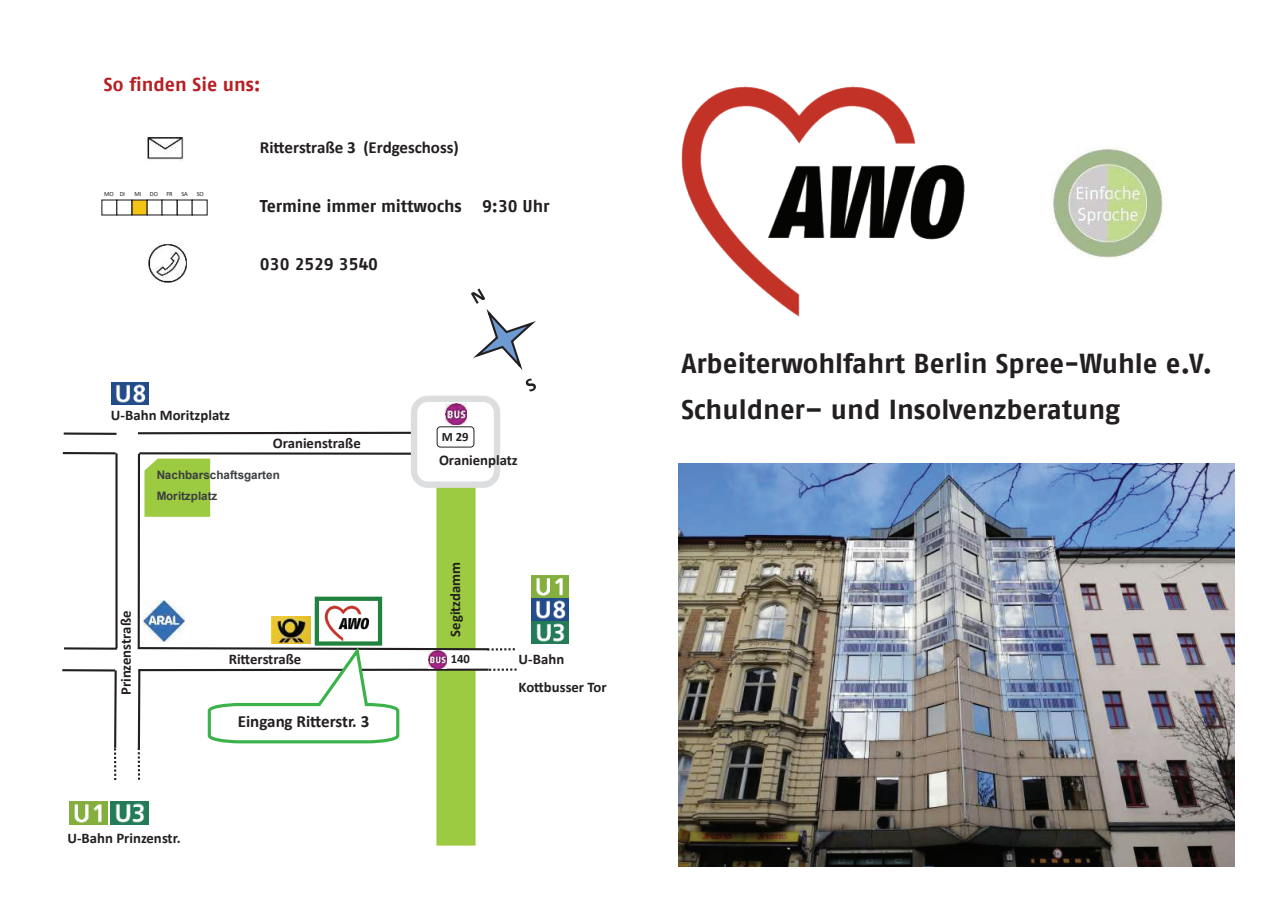
<style>
.page{position:relative;width:1285px;height:919px;background:#fff}
.page>*{position:absolute;margin:0;border:0;box-sizing:border-box;transform-origin:0 0}
.t1{font:700 27.45px/45.8px "AWO Fago Office";letter-spacing:-.005em;color:#231f20}
.t2{font:700 19.05px "AWO Fago Office";color:#b71f24}
.t3{font:700 17.1px "AWO Fago Office";letter-spacing:-.005em;color:#231f20}
.t4{font:700 17.1px "Calibri";letter-spacing:-.005em;color:#231f20}
.t5{font:700 16.95px "Calibri";color:#231f20}
.t6{font:700 16.95px "AWO Fago Office";color:#231f20}
.t7{font:700 14.7px/27.9px "Calibri";color:#231f20}
.t8{font:700 12.75px "Calibri";color:#231f20}
.t9{font:700 11.7px/21.3px "Arial";color:#3c3e41}
.t10{font:6.3px "Calibri";letter-spacing:-.015em;color:#231f20}
</style>
<div class="page">
<div style="left:437px;top:484px;width:37px;height:164px;background:#9ccb42"></div>
<div style="left:436px;top:483px;width:39px;height:166px;border:2px solid #9ccb42"></div>
<hr style="left:138px;top:431px;width:277px;height:3px;background:#231f20">
<hr style="left:139px;top:452px;width:275px;height:2px;background:#231f20">
<div style="left:411px;top:395px;width:89px;height:93px;border:6px solid #dcdddf;border-radius:14px"></div>
<div style="left:315px;top:596px;width:67px;height:49px;border:4px solid #21823e"></div>
<img style="left:145px;top:136px;width:39px;height:26px">
<img style="left:149px;top:244px;width:38px;height:39px">
<div style="left:116px;top:199px;width:16px;height:16px;border:1px solid #231f20"></div>
<div style="left:132px;top:200px;width:15px;height:15px;background:#f4c314"></div>
<div style="left:147px;top:199px;width:16px;height:16px;border:1px solid #231f20"></div>
<div style="left:177px;top:199px;width:16px;height:16px;border:1px solid #231f20"></div>
<svg style="left:471px;top:288px;width:65px;height:103px"></svg>
<img style="left:317px;top:596px;width:60px;height:47px">
<hr style="left:115px;top:453px;width:2px;height:195px;background:#231f20">
<hr style="left:138px;top:453px;width:2px;height:196px;background:#231f20">
<div style="left:437px;top:670px;width:37px;height:174px;background:#9ccb42"></div>
<div style="left:436px;top:669px;width:39px;height:176px;border:2px solid #9ccb42"></div>
<hr style="left:62px;top:669px;width:53px;height:2px;background:#231f20">
<hr style="left:64px;top:647px;width:53px;height:2px;background:#231f20">
<img style="left:112px;top:383px;width:36px;height:21px">
<svg style="left:144px;top:458px;width:67px;height:59px;background:#a1cd4b"></svg>
<img style="left:531px;top:575px;width:37px;height:45px">
<img style="left:531px;top:622px;width:37px;height:21px">
<img style="left:69px;top:801px;width:38px;height:23px">
<img style="left:110px;top:801px;width:39px;height:23px">
<svg style="left:113px;top:669px;width:4px;height:111px"></svg>
<img style="left:144px;top:600px;width:40px;height:41px">
<img style="left:271px;top:616px;width:40px;height:27px">
<svg style="left:137px;top:643px;width:379px;height:136px"></svg>
<hr style="left:63px;top:452px;width:53px;height:2px;background:#231f20">
<hr style="left:64px;top:432px;width:52px;height:3px;background:#231f20">
<img style="left:445px;top:403px;width:21px;height:21px">
<div style="left:436px;top:426px;width:38px;height:21px;border:1px solid #231f20;border-radius:3px"></div>
<img style="left:681px;top:86px;width:284px;height:231px">
<img style="left:678px;top:463px;width:555px;height:403px">
<img style="left:1052px;top:148px;width:110px;height:110px">
<p class="t2" style="left:104px;top:73px;width:158px">So finden Sie uns:</p>
<p class="t10" style="left:104px;top:190px;width:22px">MO DI</p>
<p class="t10" style="left:134px;top:190px;width:8px">MI</p>
<p class="t10" style="left:150px;top:190px;width:10px">DO</p>
<p class="t10" style="left:166px;top:190px;width:8px">FR</p>
<p class="t10" style="left:181px;top:190px;width:8px">SA</p>
<p class="t10" style="left:197px;top:190px;width:8px">SO</p>
<p class="t5" style="left:260px;top:136px;width:200px">Ritterstraße 3 (Erdgeschoss)</p>
<p class="t3" style="left:260px;top:196px;width:291px">Termine immer mittwochs 9:30 Uhr</p>
<p class="t6" style="left:260px;top:254px;width:120px">030 2529 3540</p>
<p class="t7" style="left:111px;top:401px;width:121px">U-Bahn Moritzplatz</p>
<p class="t7" style="left:273px;top:428px;width:89px">Oranienstraße</p>
<p class="t8" style="left:442px;top:428px;width:28px">M 29</p>
<p class="t7" style="left:439px;top:445px;width:80px">Oranienplatz</p>
<p class="t7" style="left:112px;top:695px;width:86px;rotate:-90deg">Prinzenstraße</p>
<p class="t9" style="left:157px;top:464px;width:124px">Nachbarschaftsgarten<br>Moritzplatz</p>
<p class="t7" style="left:441px;top:636px;width:76px;rotate:-90deg">Segitzdamm</p>
<p class="t7" style="left:229px;top:644px;width:74px">Ritterstraße</p>
<p class="t7" style="left:518px;top:644px;width:90px">U-Bahn<br>Kottbusser Tor</p>
<p class="t8" style="left:451px;top:649px;width:21px">140</p>
<p class="t4" style="left:238px;top:709px;width:133px">Eingang Ritterstr. 3</p>
<p class="t7" style="left:67px;top:823px;width:115px">U-Bahn Prinzenstr.</p>
<h1 class="t1" style="left:681px;top:340px;width:532px">Arbeiterwohlfahrt Berlin Spree-Wuhle e.V.<br>Schuldner– und Insolvenzberatung</h1>
</div>
